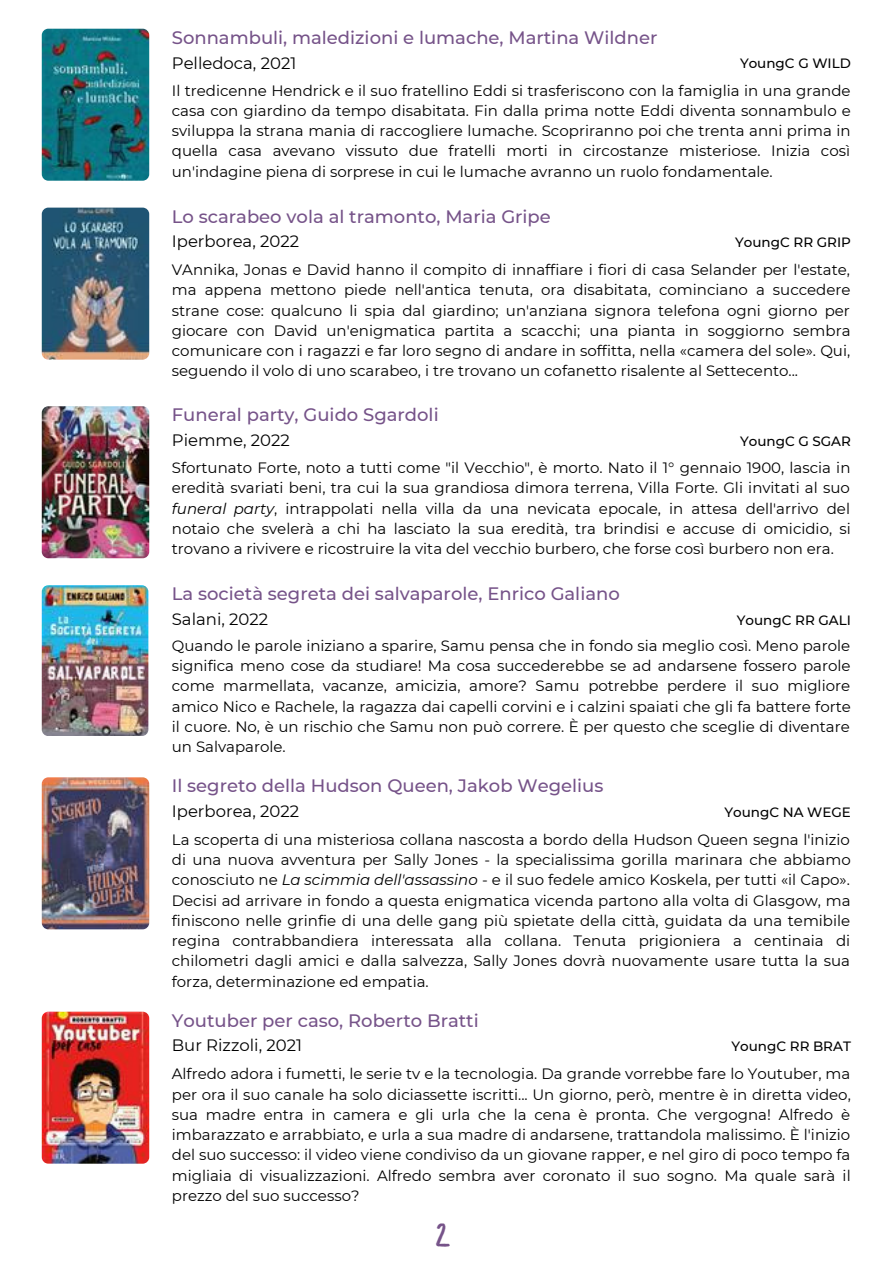
<style>
.page{position:relative;width:893px;height:1264px;background:#fff}
.page>*{position:absolute;margin:0;border:0;box-sizing:border-box;transform-origin:0 0}
.t1{font:37.5px "Leafy Extended";color:#765389}
.t2{font:500 18px "Montserrat";color:#765389}
.t3{font:16.5px "Montserrat";color:#000}
.t4{font:15px/20.2px "Montserrat";color:#000;text-align:justify}
.t5{font:500 13.5px "Montserrat";color:#000}
.s1{font-style:italic}
</style>
<div class="page">
<img style="left:42px;top:29px;width:107px;height:152px;border-radius:7px">
<img style="left:42px;top:208px;width:107px;height:151px;border-radius:7px">
<img style="left:42px;top:406px;width:107px;height:152px;border-radius:7px">
<img style="left:42px;top:585px;width:106px;height:151px;border-radius:6px">
<img style="left:42px;top:777px;width:107px;height:152px;border-radius:7px">
<img style="left:42px;top:1011px;width:107px;height:152px;border-radius:7px">
<p class="t2" style="left:172px;top:26px;width:487px">Sonnambuli, maledizioni e lumache, Martina Wildner</p>
<p class="t3" style="left:172px;top:53px;width:126px">Pelledoca, 2021</p>
<p class="t4" style="left:172px;top:80px;width:680px">Il tredicenne Hendrick e il suo fratellino Eddi si trasferiscono con la famiglia in una grande casa con giardino da tempo disabitata. Fin dalla prima notte Eddi diventa sonnambulo e sviluppa la strana mania di raccogliere lumache. Scopriranno poi che trenta anni prima in quella casa avevano vissuto due fratelli morti in circostanze misteriose. Inizia così un'indagine piena di sorprese in cui le lumache avranno un ruolo fondamentale.</p>
<p class="t5" style="left:740px;top:55px;width:112px">YoungC G WILD</p>
<p class="t2" style="left:172px;top:205px;width:380px">Lo scarabeo vola al tramonto, Maria Gripe</p>
<p class="t3" style="left:172px;top:231px;width:129px">Iperborea, 2022</p>
<p class="t4" style="left:172px;top:259px;width:680px">VAnnika, Jonas e David hanno il compito di innaffiare i fiori di casa Selander per l'estate, ma appena mettono piede nell'antica tenuta, ora disabitata, cominciano a succedere strane cose: qualcuno li spia dal giardino; un'anziana signora telefona ogni giorno per giocare con David un'enigmatica partita a scacchi; una pianta in soggiorno sembra comunicare con i ragazzi e far loro segno di andare in soffitta, nella «camera del sole». Qui, seguendo il volo di uno scarabeo, i tre trovano un cofanetto risalente al Settecento...</p>
<p class="t5" style="left:735px;top:234px;width:117px">YoungC RR GRIP</p>
<p class="t2" style="left:172px;top:404px;width:268px">Funeral party, Guido Sgardoli</p>
<p class="t3" style="left:172px;top:430px;width:119px">Piemme, 2022</p>
<p class="t4" style="left:172px;top:457px;width:680px">Sfortunato Forte, noto a tutti come "il Vecchio", è morto. Nato il 1° gennaio 1900, lascia in eredità svariati beni, tra cui la sua grandiosa dimora terrena, Villa Forte. Gli invitati al suo <span class="s1">funeral party</span>, intrappolati nella villa da una nevicata epocale, in attesa dell'arrivo del notaio che svelerà a chi ha lasciato la sua eredità, tra brindisi e accuse di omicidio, si trovano a rivivere e ricostruire la vita del vecchio burbero, che forse così burbero non era.</p>
<p class="t5" style="left:740px;top:432px;width:112px">YoungC G SGAR</p>
<p class="t2" style="left:172px;top:583px;width:449px">La società segreta dei salvaparole, Enrico Galiano</p>
<p class="t3" style="left:172px;top:609px;width:98px">Salani, 2022</p>
<p class="t4" style="left:172px;top:635px;width:680px">Quando le parole iniziano a sparire, Samu pensa che in fondo sia meglio così. Meno parole significa meno cose da studiare! Ma cosa succederebbe se ad andarsene fossero parole come marmellata, vacanze, amicizia, amore? Samu potrebbe perdere il suo migliore amico Nico e Rachele, la ragazza dai capelli corvini e i calzini spaiati che gli fa battere forte il cuore. No, è un rischio che Samu non può correre. È per questo che sceglie di diventare un Salvaparole.</p>
<p class="t5" style="left:736px;top:611px;width:116px">YoungC RR GALI</p>
<p class="t2" style="left:172px;top:775px;width:433px">Il segreto della Hudson Queen, Jakob Wegelius</p>
<p class="t3" style="left:172px;top:801px;width:129px">Iperborea, 2022</p>
<p class="t4" style="left:172px;top:829px;width:680px">La scoperta di una misteriosa collana nascosta a bordo della Hudson Queen segna l'inizio di una nuova avventura per Sally Jones - la specialissima gorilla marinara che abbiamo conosciuto ne <span class="s1">La scimmia dell'assassino</span> - e il suo fedele amico Koskela, per tutti «il Capo».<br>Decisi ad arrivare in fondo a questa enigmatica vicenda partono alla volta di Glasgow, ma finiscono nelle grinfie di una delle gang più spietate della città, guidata da una temibile regina contrabbandiera interessata alla collana. Tenuta prigioniera a centinaia di chilometri dagli amici e dalla salvezza, Sally Jones dovrà nuovamente usare tutta la sua forza, determinazione ed empatia.</p>
<p class="t5" style="left:724px;top:803px;width:128px">YoungC NA WEGE</p>
<p class="t2" style="left:172px;top:1009px;width:308px">Youtuber per caso, Roberto Bratti</p>
<p class="t3" style="left:172px;top:1035px;width:132px">Bur Rizzoli, 2021</p>
<p class="t4" style="left:172px;top:1063px;width:680px">Alfredo adora i fumetti, le serie tv e la tecnologia. Da grande vorrebbe fare lo Youtuber, ma per ora il suo canale ha solo diciassette iscritti... Un giorno, però, mentre è in diretta video, sua madre entra in camera e gli urla che la cena è pronta. Che vergogna! Alfredo è imbarazzato e arrabbiato, e urla a sua madre di andarsene, trattandola malissimo. È l'inizio del suo successo: il video viene condiviso da un giovane rapper, e nel giro di poco tempo fa migliaia di visualizzazioni. Alfredo sembra aver coronato il suo sogno. Ma quale sarà il prezzo del suo successo?</p>
<p class="t5" style="left:731px;top:1038px;width:121px">YoungC RR BRAT</p>
<p class="t1" style="left:435px;top:1219px;width:16px">2</p>
</div>
